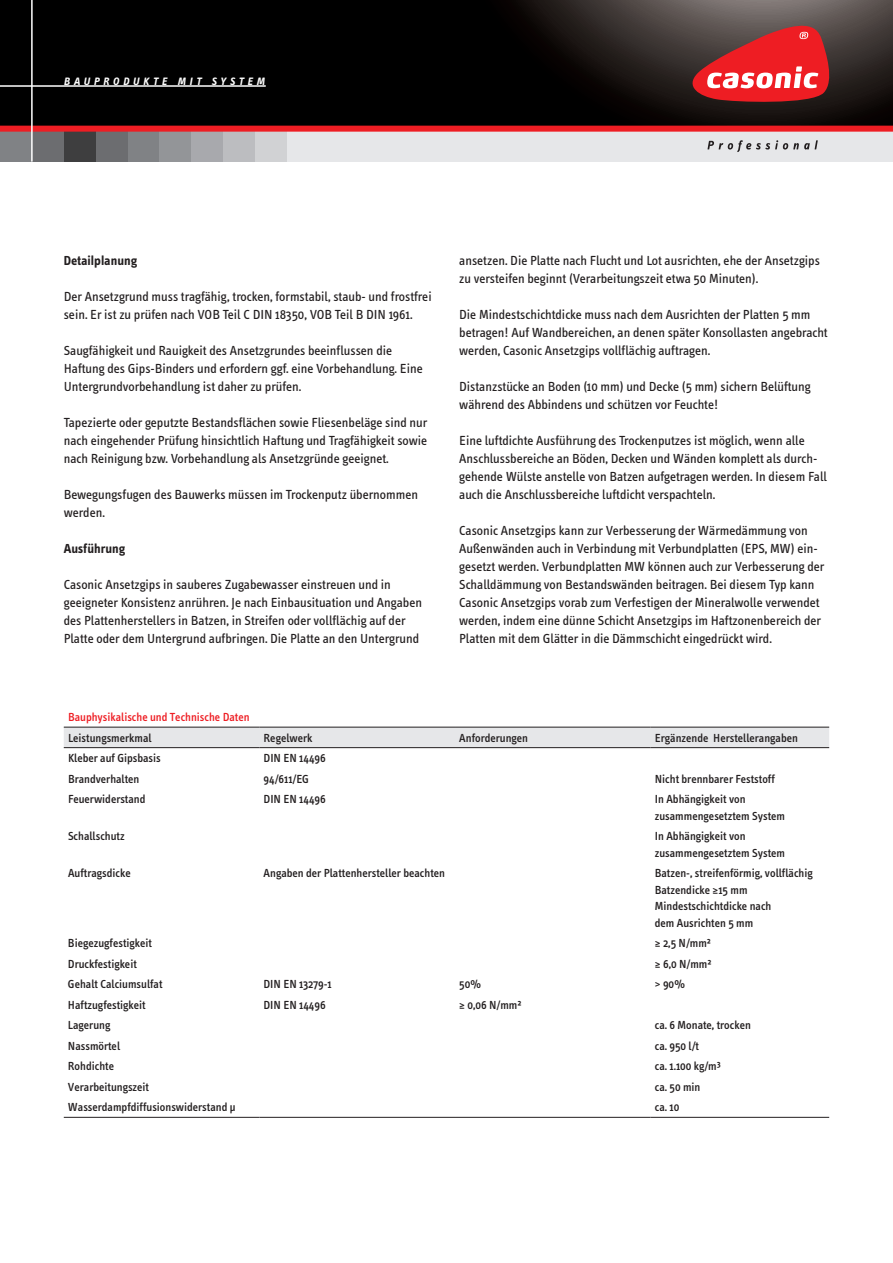
<style>
.page{position:relative;width:893px;height:1263px;background:#fff}
.page>*{position:absolute;margin:0;border:0;box-sizing:border-box;transform-origin:0 0}
.t1{font:13.5px/18px "Info Text";color:#231f20}
.t2{font:700 13.5px "Info Text";color:#231f20}
.t3{font:500 12px/16.5px "Info Text";color:#231f20}
.t4{font:500 12px "Info Text";color:#ee1d23}
.t5{font:italic 700 11.1px "Info Text";letter-spacing:.36em;color:#fff}
</style>
<div class="page">
<div style="left:64px;top:728px;width:765px;height:19px;background:#e6e7e9"></div>
<hr style="left:64px;top:727px;width:195px;height:1px;background:#231f20">
<hr style="left:259px;top:727px;width:196px;height:1px;background:#231f20">
<hr style="left:455px;top:727px;width:196px;height:1px;background:#231f20">
<hr style="left:651px;top:727px;width:178px;height:1px;background:#231f20">
<hr style="left:64px;top:747px;width:195px;height:1px;background:#231f20">
<hr style="left:259px;top:747px;width:196px;height:1px;background:#231f20">
<hr style="left:455px;top:747px;width:196px;height:1px;background:#231f20">
<hr style="left:651px;top:747px;width:178px;height:1px;background:#231f20">
<hr style="left:64px;top:1117px;width:195px;height:1px;background:#231f20">
<hr style="left:259px;top:1117px;width:196px;height:1px;background:#231f20">
<hr style="left:455px;top:1117px;width:196px;height:1px;background:#231f20">
<hr style="left:651px;top:1117px;width:178px;height:1px;background:#231f20">
<div style="left:0;top:0;width:893px;height:132px;background:#000"></div>
<svg style="left:355px;top:0;width:538px;height:126px"></svg>
<div style="left:0;top:130px;width:32px;height:32px;background:#808285"></div>
<div style="left:32px;top:130px;width:32px;height:32px;background:#6c6d70"></div>
<div style="left:64px;top:130px;width:32px;height:32px;background:#3e3e3f"></div>
<div style="left:96px;top:130px;width:32px;height:32px;background:#6c6d70"></div>
<div style="left:128px;top:130px;width:31px;height:32px;background:#808285"></div>
<div style="left:159px;top:130px;width:32px;height:32px;background:#939598"></div>
<div style="left:191px;top:130px;width:32px;height:32px;background:#a8a9ad"></div>
<div style="left:223px;top:130px;width:32px;height:32px;background:#bcbdc0"></div>
<div style="left:255px;top:130px;width:32px;height:32px;background:#d1d2d4"></div>
<div style="left:287px;top:130px;width:606px;height:32px;background:#e6e7e9"></div>
<svg style="left:684px;top:21px;width:151px;height:84px;background:#aa3d3f"></svg>
<svg style="left:707px;top:140px;width:111px;height:12px"></svg>
<hr style="left:0;top:85px;width:266px;height:2px;background:#fff">
<div style="left:0;top:126px;width:893px;height:6px;background:#ee1d23"></div>
<hr style="left:31px;top:0;width:2px;height:162px;background:#fff">
<p class="t5" style="left:64px;top:75px;width:202px">BAUPRODUKTE MIT SYSTEM</p>
<p class="t2" style="left:64px;top:252px;width:75px">Detailplanung</p>
<p class="t1" style="left:64px;top:287px;width:369px">Der Ansetzgrund muss tragfähig, trocken, formstabil, staub- und frostfrei sein. Er ist zu prüfen nach VOB Teil C DIN 18350, VOB Teil B DIN 1961.</p>
<p class="t1" style="left:64px;top:341px;width:360px">Saugfähigkeit und Rauigkeit des Ansetzgrundes beeinflussen die<br>Haftung des Gips-Binders und erfordern ggf. eine Vorbehandlung. Eine<br>Untergrundvorbehandlung ist daher zu prüfen.</p>
<p class="t1" style="left:64px;top:413px;width:365px;text-align:justify">Tapezierte oder geputzte Bestandsflächen sowie Fliesenbeläge sind nur nach eingehender Prüfung hinsichtlich Haftung und Tragfähigkeit sowie nach Reinigung bzw. Vorbehandlung als Ansetzgründe geeignet.</p>
<p class="t1" style="left:64px;top:485px;width:356px">Bewegungsfugen des Bauwerks müssen im Trockenputz übernommen werden.</p>
<p class="t2" style="left:64px;top:540px;width:63px">Ausführung</p>
<p class="t1" style="left:64px;top:575px;width:360px">Casonic Ansetzgips in sauberes Zugabewasser einstreuen und in geeigneter Konsistenz anrühren. Je nach Einbausituation und Angaben des Plattenherstellers in Batzen, in Streifen oder vollflächig auf der Platte oder dem Untergrund aufbringen. Die Platte an den Untergrund</p>
<p class="t1" style="left:459px;top:251px;width:362px">ansetzen. Die Platte nach Flucht und Lot ausrichten, ehe der Ansetzgips zu versteifen beginnt (Verarbeitungszeit etwa 50 Minuten).</p>
<p class="t1" style="left:459px;top:305px;width:370px">Die Mindestschichtdicke muss nach dem Ausrichten der Platten 5 mm betragen! Auf Wandbereichen, an denen später Konsollasten angebracht werden, Casonic Ansetzgips vollflächig auftragen.</p>
<p class="t1" style="left:459px;top:377px;width:353px">Distanzstücke an Boden (10 mm) und Decke (5 mm) sichern Belüftung während des Abbindens und schützen vor Feuchte!</p>
<p class="t1" style="left:459px;top:431px;width:369px">Eine luftdichte Ausführung des Trockenputzes ist möglich, wenn alle Anschlussbereiche an Böden, Decken und Wänden komplett als durch&shy;gehende Wülste anstelle von Batzen aufgetragen werden. In diesem Fall auch die Anschlussbereiche luftdicht verspachteln.</p>
<p class="t1" style="left:459px;top:521px;width:367px">Casonic Ansetzgips kann zur Verbesserung der Wärmedämmung von Außenwänden auch in Verbindung mit Verbundplatten (EPS, MW) ein&shy;gesetzt werden. Verbundplatten MW können auch zur Verbesserung der Schalldämmung von Bestandswänden beitragen. Bei diesem Typ kann Casonic Ansetzgips vorab zum Verfestigen der Mineralwolle verwendet werden, indem eine dünne Schicht Ansetzgips im Haftzonenbereich der Platten mit dem Glätter in die Dämmschicht eingedrückt wird.</p>
<p class="t4" style="left:68px;top:710px;width:183px">Bauphysikalische und Technische Daten</p>
<p class="t3" style="left:68px;top:729px;width:85px">Leistungsmerkmal</p>
<p class="t3" style="left:264px;top:729px;width:50px">Regelwerk</p>
<p class="t3" style="left:459px;top:729px;width:70px">Anforderungen</p>
<p class="t3" style="left:655px;top:729px;width:145px">Ergänzende Herstellerangaben</p>
<p class="t3" style="left:68px;top:750px;width:94px">Kleber auf Gipsbasis</p>
<p class="t3" style="left:264px;top:750px;width:64px">DIN EN 14496</p>
<p class="t3" style="left:68px;top:770px;width:73px">Brandverhalten</p>
<p class="t3" style="left:264px;top:770px;width:47px">94/611/EG</p>
<p class="t3" style="left:655px;top:770px;width:122px">Nicht brennbarer Feststoff</p>
<p class="t3" style="left:68px;top:791px;width:79px">Feuerwiderstand</p>
<p class="t3" style="left:264px;top:791px;width:64px">DIN EN 14496</p>
<p class="t3" style="left:655px;top:791px;width:132px">In Abhängigkeit von zusammengesetztem System</p>
<p class="t3" style="left:68px;top:828px;width:58px">Schallschutz</p>
<p class="t3" style="left:655px;top:828px;width:132px">In Abhängigkeit von zusammengesetztem System</p>
<p class="t3" style="left:68px;top:865px;width:64px">Auftragsdicke</p>
<p class="t3" style="left:264px;top:865px;width:183px">Angaben der Plattenhersteller beachten</p>
<p class="t3" style="left:655px;top:865px;width:159px">Batzen-, streifenförmig, vollflächig<br>Batzendicke ≥15 mm<br>Mindestschichtdicke nach<br>dem Ausrichten 5 mm</p>
<p class="t3" style="left:68px;top:935px;width:86px">Biegezugfestigkeit</p>
<p class="t3" style="left:655px;top:935px;width:58px">≥ 2,5 N/mm²</p>
<p class="t3" style="left:68px;top:955px;width:70px">Druckfestigkeit</p>
<p class="t3" style="left:655px;top:955px;width:58px">≥ 6,0 N/mm²</p>
<p class="t3" style="left:68px;top:976px;width:96px">Gehalt Calciumsulfat</p>
<p class="t3" style="left:264px;top:976px;width:70px">DIN EN 13279-1</p>
<p class="t3" style="left:459px;top:976px;width:24px">50%</p>
<p class="t3" style="left:655px;top:976px;width:32px">&gt; 90%</p>
<p class="t3" style="left:68px;top:996px;width:79px">Haftzugfestigkeit</p>
<p class="t3" style="left:264px;top:996px;width:64px">DIN EN 14496</p>
<p class="t3" style="left:459px;top:996px;width:64px">≥ 0,06 N/mm²</p>
<p class="t3" style="left:68px;top:1017px;width:44px">Lagerung</p>
<p class="t3" style="left:655px;top:1017px;width:98px">ca. 6 Monate, trocken</p>
<p class="t3" style="left:68px;top:1037px;width:54px">Nassmörtel</p>
<p class="t3" style="left:655px;top:1037px;width:46px">ca. 950 l/t</p>
<p class="t3" style="left:68px;top:1058px;width:48px">Rohdichte</p>
<p class="t3" style="left:655px;top:1058px;width:67px">ca. 1.100 kg/m³</p>
<p class="t3" style="left:68px;top:1079px;width:83px">Verarbeitungszeit</p>
<p class="t3" style="left:655px;top:1079px;width:47px">ca. 50 min</p>
<p class="t3" style="left:68px;top:1099px;width:169px">Wasserdampfdiffusionswiderstand µ</p>
<p class="t3" style="left:655px;top:1099px;width:26px">ca. 10</p>
</div>
